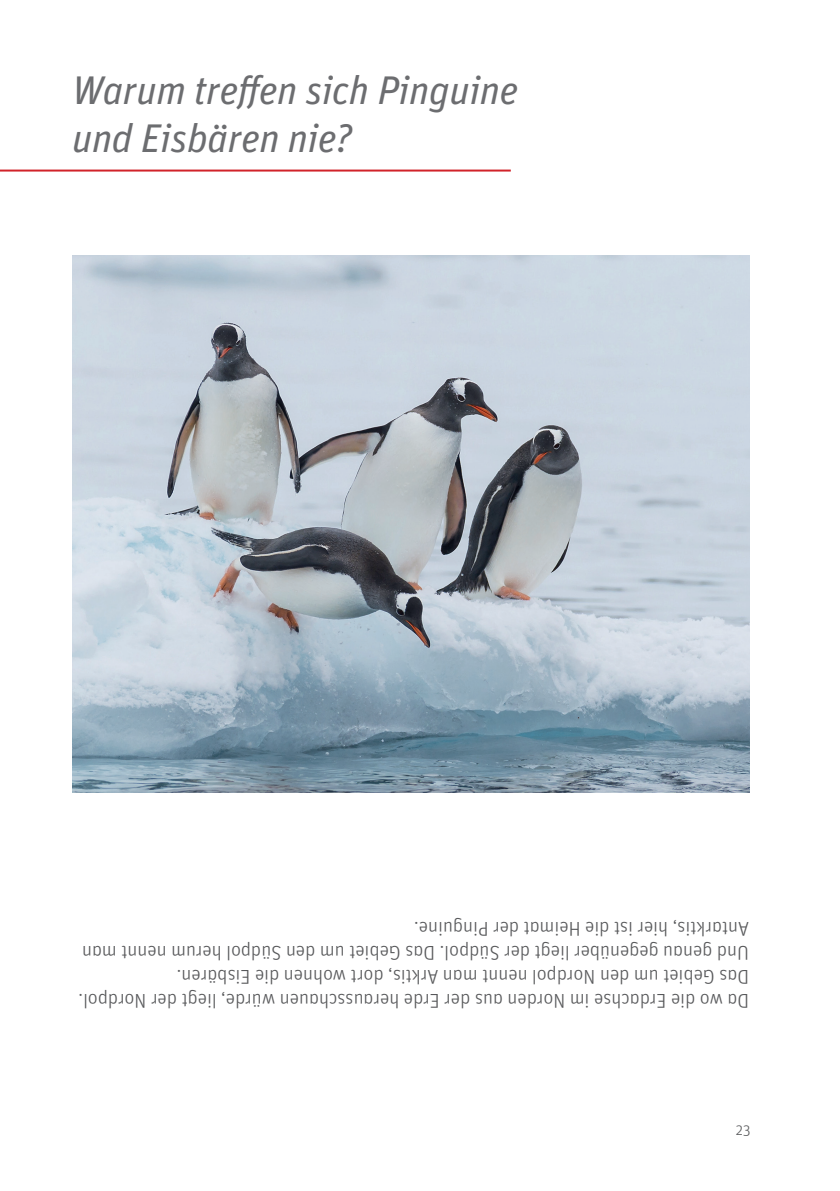
<style>
.page{position:relative;width:840px;height:1191px;background:#fff}
.page>*{position:absolute;margin:0;border:0;box-sizing:border-box;transform-origin:0 0}
.t1{font:40px/48px "Unit Regular Italic TF";letter-spacing:-.01em;color:#6c6d70}
.t2{font:20px/24px "Unit Light Alternate";letter-spacing:-.005em;color:#57585a}
.t3{font:15px "Unit Light Alternate";color:#57585a}
</style>
<div class="page">
<hr style="left:0;top:169px;width:510px;height:2px;background:#d1232a">
<img style="left:72px;top:255px;width:676px;height:537px">
<h1 class="t1" style="left:72px;top:66px;width:447px">Warum treffen sich Pinguine und Eisbären nie?</h1>
<p class="t2" style="left:748px;top:1012px;width:672px;rotate:-180deg">Da wo die Erdachse im Norden aus der Erde herausschauen würde, liegt der Nordpol.<br>Das Gebiet um den Nordpol nennt man Arktis, dort wohnen die Eisbären.<br>Und genau gegenüber liegt der Südpol. Das Gebiet um den Südpol herum nennt man Antarktis, hier ist die Heimat der Pinguine.</p>
<p class="t3" style="left:735px;top:1121px;width:16px">23</p>
</div>
